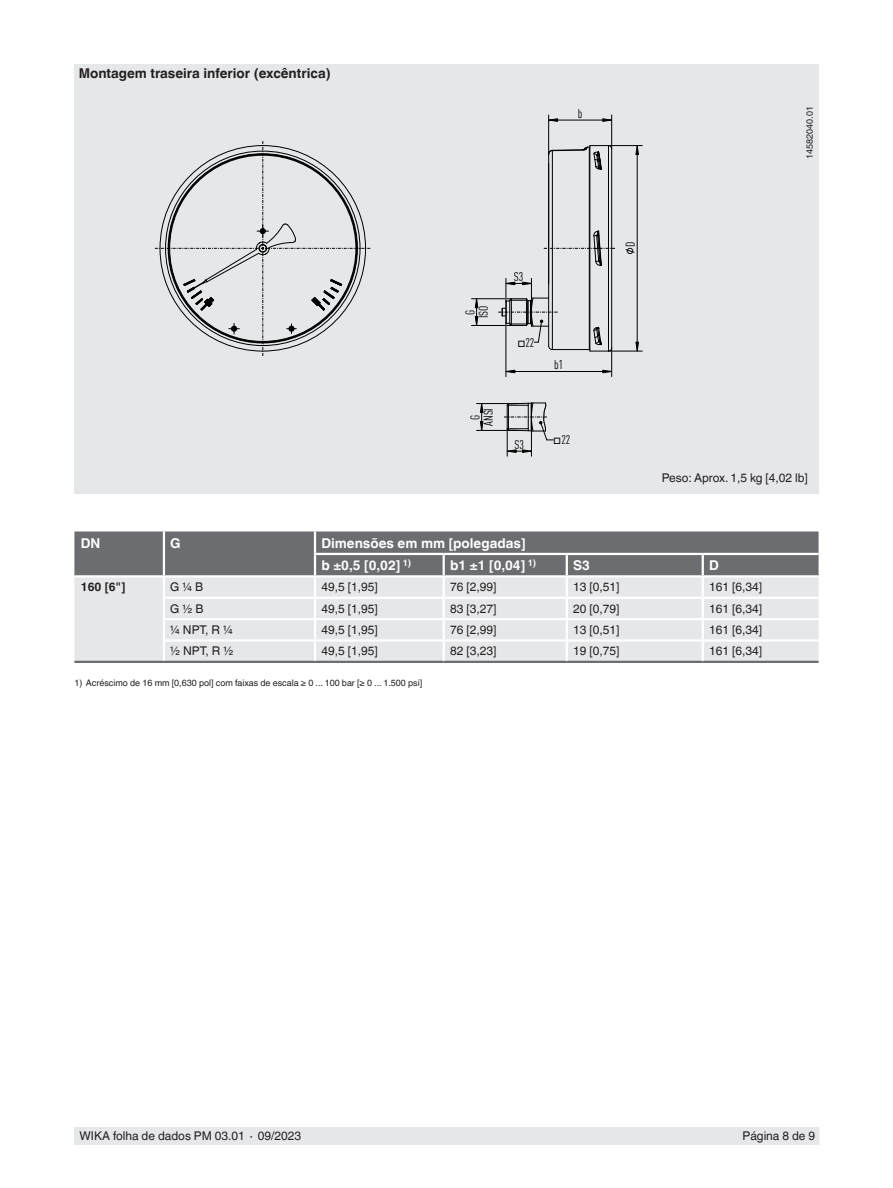
<style>
.page{position:relative;width:893px;height:1188px;background:#fff}
.page>*{position:absolute;margin:0;border:0;box-sizing:border-box;transform-origin:0 0}
.t1{font:700 13.5px/22.5px "Helvetica World";color:#fff}
.t2{font:700 13.5px "Helvetica World";color:#231f20}
.t3{font:12.45px/13.4px "DIN Cond";color:#000;text-align:center}
.t4{font:12px "Helvetica World";color:#231f20}
.t5{font:700 12px "Helvetica World";color:#231f20}
.t6{font:9px "Helvetica World";color:#231f20}
</style>
<div class="page">
<div style="left:74px;top:1127px;width:745px;height:18px;background:#e6e7e9"></div>
<div style="left:74px;top:64px;width:745px;height:430px;background:#e6e7e9"></div>
<hr style="left:74px;top:661px;width:90px;height:2px;background:#6c6d70">
<hr style="left:164px;top:661px;width:151px;height:2px;background:#6c6d70">
<hr style="left:315px;top:661px;width:129px;height:2px;background:#6c6d70">
<hr style="left:444px;top:661px;width:123px;height:2px;background:#6c6d70">
<hr style="left:567px;top:661px;width:136px;height:2px;background:#6c6d70">
<hr style="left:703px;top:661px;width:116px;height:2px;background:#6c6d70">
<svg style="left:549px;top:118px;width:9px;height:4px"></svg>
<svg style="left:602px;top:118px;width:9px;height:4px"></svg>
<svg style="left:635px;top:146px;width:4px;height:9px"></svg>
<svg style="left:635px;top:341px;width:4px;height:10px"></svg>
<svg style="left:505px;top:369px;width:11px;height:5px"></svg>
<hr style="left:548px;top:115px;width:1px;height:39px;background:#000">
<hr style="left:589px;top:147px;width:1px;height:203px;background:#000">
<hr style="left:590px;top:146px;width:1px;height:205px;background:#000">
<hr style="left:608px;top:146px;width:1px;height:205px;background:#000">
<hr style="left:611px;top:149px;width:1px;height:199px;background:#000">
<hr style="left:611px;top:115px;width:1px;height:34px;background:#000">
<hr style="left:558px;top:120px;width:45px;height:1px;background:#000">
<hr style="left:515px;top:371px;width:88px;height:1px;background:#000">
<hr style="left:612px;top:351px;width:30px;height:1px;background:#000">
<svg style="left:475px;top:299px;width:4px;height:26px"></svg>
<hr style="left:471px;top:325px;width:34px;height:1px;background:#000">
<hr style="left:506px;top:323px;width:1px;height:54px;background:#000">
<hr style="left:471px;top:298px;width:34px;height:1px;background:#000">
<svg style="left:589px;top:327px;width:23px;height:50px"></svg>
<hr style="left:637px;top:155px;width:1px;height:187px;background:#000">
<hr style="left:612px;top:145px;width:30px;height:1px;background:#000">
<svg style="left:480px;top:404px;width:4px;height:26px"></svg>
<hr style="left:477px;top:430px;width:30px;height:1px;background:#000">
<hr style="left:477px;top:403px;width:41px;height:1px;background:#000">
<hr style="left:552px;top:349px;width:37px;height:1px;background:#000">
<hr style="left:548px;top:154px;width:1px;height:192px;background:#000">
<hr style="left:552px;top:151px;width:1px;height:199px;background:#000">
<svg style="left:548px;top:145px;width:64px;height:25px"></svg>
<svg style="left:544px;top:231px;width:71px;height:35px"></svg>
<svg style="left:155px;top:141px;width:215px;height:215px"></svg>
<svg style="left:498px;top:278px;width:60px;height:72px"></svg>
<svg style="left:504px;top:403px;width:49px;height:53px"></svg>
<svg style="left:74px;top:531px;width:745px;height:130px;background:#c0c1c3"></svg>
<p class="t2" style="left:79px;top:65px;width:254px">Montagem traseira inferior (excêntrica)</p>
<p class="t3" style="left:578px;top:107px;width:6px">b</p>
<p class="t3" style="left:463px;top:318px;width:14px;rotate:-90deg">G<br>ISO</p>
<p class="t3" style="left:468px;top:426px;width:19px;rotate:-90deg">G<br>ANSI</p>
<p class="t3" style="left:514px;top:270px;width:11px">S3</p>
<p class="t3" style="left:517px;top:335px;width:19px">□22</p>
<p class="t3" style="left:554px;top:358px;width:11px">b1</p>
<p class="t3" style="left:515px;top:438px;width:11px">S3</p>
<p class="t3" style="left:553px;top:433px;width:19px">□22</p>
<p class="t3" style="left:624px;top:255px;width:15px;rotate:-90deg">⌀D</p>
<p class="t6" style="left:804px;top:159px;width:54px;rotate:-90deg">14582040.01</p>
<p class="t4" style="left:662px;top:471px;width:148px">Peso: Aprox. 1,5 kg [4,02 lb]</p>
<p class="t1" style="left:81px;top:532px;width:21px">DN</p>
<p class="t1" style="left:170px;top:532px;width:12px">G</p>
<p class="t1" style="left:321px;top:532px;width:206px">Dimensões em mm [polegadas] b ±0,5 [0,02] <sup>1)</sup></p>
<p class="t1" style="left:450px;top:554px;width:88px">b1 ±1 [0,04] <sup>1)</sup></p>
<p class="t1" style="left:573px;top:554px;width:18px">S3</p>
<p class="t1" style="left:709px;top:554px;width:11px">D</p>
<p class="t5" style="left:81px;top:580px;width:46px">160 [6"]</p>
<p class="t4" style="left:170px;top:580px;width:34px">G ¼ B</p>
<p class="t4" style="left:321px;top:580px;width:58px">49,5 [1,95]</p>
<p class="t4" style="left:450px;top:580px;width:48px">76 [2,99]</p>
<p class="t4" style="left:573px;top:580px;width:48px">13 [0,51]</p>
<p class="t4" style="left:709px;top:580px;width:54px">161 [6,34]</p>
<p class="t4" style="left:170px;top:602px;width:35px">G ½ B</p>
<p class="t4" style="left:321px;top:602px;width:58px">49,5 [1,95]</p>
<p class="t4" style="left:450px;top:602px;width:48px">83 [3,27]</p>
<p class="t4" style="left:573px;top:602px;width:48px">20 [0,79]</p>
<p class="t4" style="left:709px;top:602px;width:54px">161 [6,34]</p>
<p class="t4" style="left:170px;top:623px;width:64px">¼ NPT, R ¼</p>
<p class="t4" style="left:321px;top:623px;width:58px">49,5 [1,95]</p>
<p class="t4" style="left:450px;top:623px;width:48px">76 [2,99]</p>
<p class="t4" style="left:573px;top:623px;width:48px">13 [0,51]</p>
<p class="t4" style="left:709px;top:623px;width:54px">161 [6,34]</p>
<p class="t4" style="left:170px;top:644px;width:64px">½ NPT, R ½</p>
<p class="t4" style="left:321px;top:644px;width:58px">49,5 [1,95]</p>
<p class="t4" style="left:450px;top:644px;width:48px">82 [3,23]</p>
<p class="t4" style="left:573px;top:644px;width:48px">19 [0,75]</p>
<p class="t4" style="left:709px;top:644px;width:54px">161 [6,34]</p>
<p class="t6" style="left:74px;top:678px;width:349px">1) Acréscimo de 16 mm [0,630 pol] com faixas de escala ≥ 0 ... 100 bar [≥ 0 ... 1.500 psi]</p>
<p class="t3" style="left:217px;top:626px;width:23px">76 [2.99]</p>
<p class="t3" style="left:170px;top:641px;width:17px">49,5</p>
<p class="t3" style="left:68px;top:670px;width:40px">R1/2-ISO7</p>
<p class="t3" style="left:217px;top:670px;width:23px">[3.23]</p>
<p class="t3" style="left:263px;top:670px;width:23px">[0.75]</p>
<p class="t4" style="left:80px;top:1129px;width:223px">WIKA folha de dados PM 03.01 ∙ 09/2023</p>
<p class="t4" style="left:743px;top:1129px;width:74px">Página 8 de 9</p>
</div>
